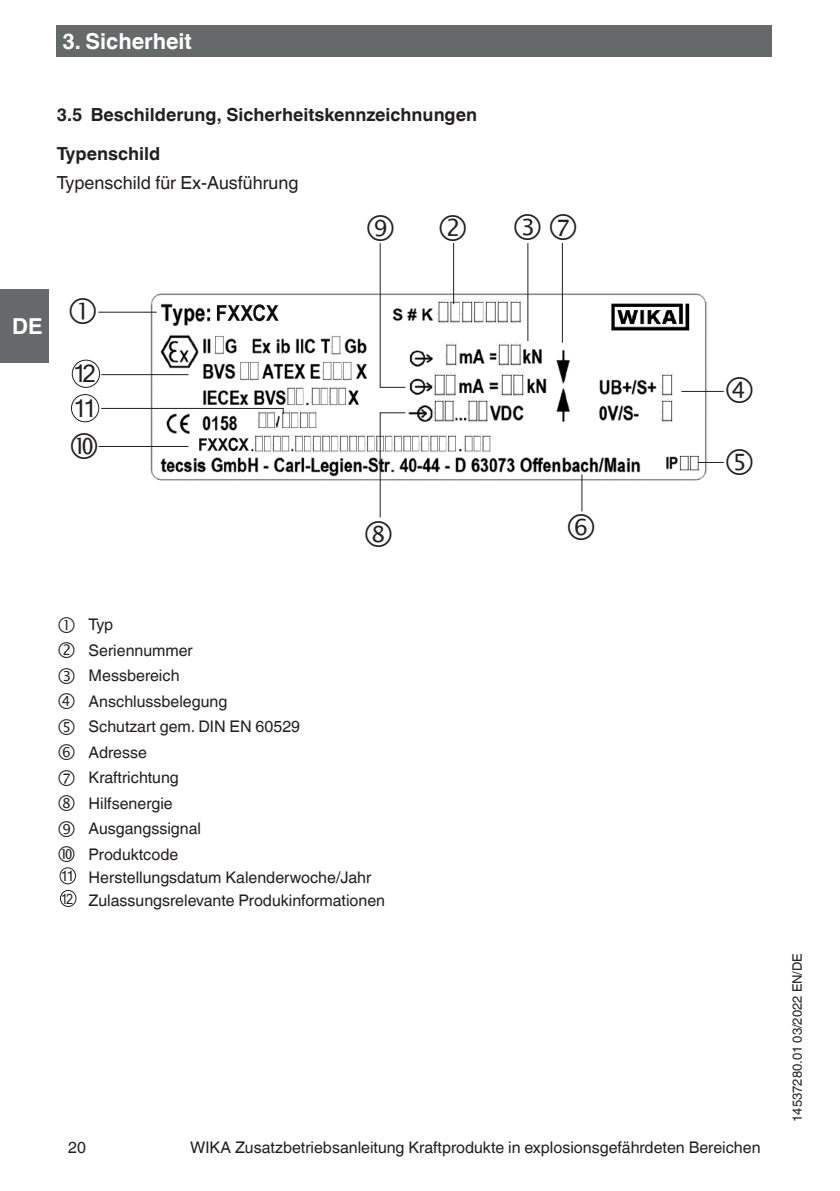
<style>
.page{position:relative;width:840px;height:1191px;background:#fff}
.page>*{position:absolute;margin:0;border:0;box-sizing:border-box;transform-origin:0 0}
.Running_text{font:24px "Microsoft Sans Serif";color:#231f20}
.Tables_-_Headline{font:700 22px "Helvetica World";color:#fff}
.Subheadline2{font:700 18px "Helvetica World";color:#231f20}
.Running_text-2{font:18px "Helvetica World";color:#231f20}
.Tables_-_Running_tex{font:16px "Helvetica World";color:#231f20}
.Running_text-3{font:14px "Microsoft Sans Serif";color:#231f20}
.Running_text-4{font:14px "Microsoft Sans Serif";color:#231f20;scale:.9 1}
.t1{font:13px "Helvetica World";color:#231f20}
</style>
<div class="page">
<div style="left:57px;top:26px;width:714px;height:31px;background:#666969"></div>
<div style="left:0;top:289px;width:48px;height:74px;background:#666969"></div>
<img style="left:137px;top:276px;width:586px;height:228px">
<hr style="left:98px;top:312px;width:59px;height:1px;background:#231f20">
<hr style="left:527px;top:243px;width:1px;height:98px;background:#231f20">
<hr style="left:681px;top:391px;width:42px;height:1px;background:#231f20">
<hr style="left:581px;top:474px;width:1px;height:37px;background:#231f20">
<hr style="left:98px;top:446px;width:90px;height:1px;background:#231f20">
<hr style="left:561px;top:243px;width:1px;height:100px;background:#231f20">
<hr style="left:453px;top:243px;width:1px;height:61px;background:#231f20">
<hr style="left:101px;top:374px;width:87px;height:1px;background:#231f20">
<div style="left:72px;top:360px;width:28px;height:28px;border:1px solid #231f20;border-radius:50%"></div>
<svg style="left:101px;top:407px;width:183px;height:8px"></svg>
<div style="left:71px;top:394px;width:28px;height:28px;border:1px solid #231f20;border-radius:50%"></div>
<div style="left:60px;top:867px;width:16px;height:17px;border:1px solid #231f20;border-radius:50%"></div>
<div style="left:60px;top:890px;width:16px;height:17px;border:1px solid #231f20;border-radius:50%"></div>
<svg style="left:697px;top:448px;width:27px;height:26px"></svg>
<svg style="left:365px;top:412px;width:41px;height:106px"></svg>
<svg style="left:367px;top:243px;width:39px;height:145px"></svg>
<p class="Tables_-_Headline" style="left:62px;top:29px;width:131px">3. Sicherheit</p>
<p class="Subheadline2" style="left:57px;top:104px;width:421px">3.5 Beschilderung, Sicherheitskennzeichnungen</p>
<p class="Subheadline2" style="left:57px;top:143px;width:105px">Typenschild</p>
<p class="Running_text-2" style="left:57px;top:173px;width:243px">Typenschild für Ex-Ausführung</p>
<h2 class="Tables_-_Headline" style="left:12px;top:313px;width:32px">DE</h2>
<p class="Running_text" style="left:73px;top:358px;width:25px">12</p>
<p class="Running_text" style="left:73px;top:393px;width:25px">11</p>
<p class="Running_text-3" style="left:61px;top:867px;width:15px">11</p>
<p class="Running_text-4" style="left:61px;top:889px;width:15px">12</p>
<p class="Tables_-_Running_tex" style="left:88px;top:615px;width:26px">Typ</p>
<p class="Tables_-_Running_tex" style="left:88px;top:641px;width:106px">Seriennummer</p>
<p class="Tables_-_Running_tex" style="left:88px;top:666px;width:92px">Messbereich</p>
<p class="Tables_-_Running_tex" style="left:88px;top:692px;width:140px">Anschlussbelegung</p>
<p class="Tables_-_Running_tex" style="left:88px;top:717px;width:213px">Schutzart gem. DIN EN 60529</p>
<p class="Tables_-_Running_tex" style="left:88px;top:742px;width:60px">Adresse</p>
<p class="Tables_-_Running_tex" style="left:88px;top:768px;width:92px">Kraftrichtung</p>
<p class="Tables_-_Running_tex" style="left:88px;top:793px;width:86px">Hilfsenergie</p>
<p class="Tables_-_Running_tex" style="left:88px;top:819px;width:114px">Ausgangssignal</p>
<p class="Tables_-_Running_tex" style="left:88px;top:844px;width:91px">Produktcode</p>
<p class="Tables_-_Running_tex" style="left:88px;top:868px;width:284px">Herstellungsdatum Kalenderwoche/Jahr</p>
<p class="Tables_-_Running_tex" style="left:88px;top:891px;width:298px">Zulassungsrelevante Produkinformationen</p>
<p class="Tables_-_Running_tex" style="left:68px;top:1137px;width:19px">20</p>
<p class="Tables_-_Running_tex" style="left:190px;top:1137px;width:571px">WIKA Zusatzbetriebsanleitung Kraftprodukte in explosionsgefährdeten Bereichen</p>
<p class="t1" style="left:789px;top:1121px;width:170px;rotate:-90deg">14537280.01 03/2022 EN/DE</p>
</div>
